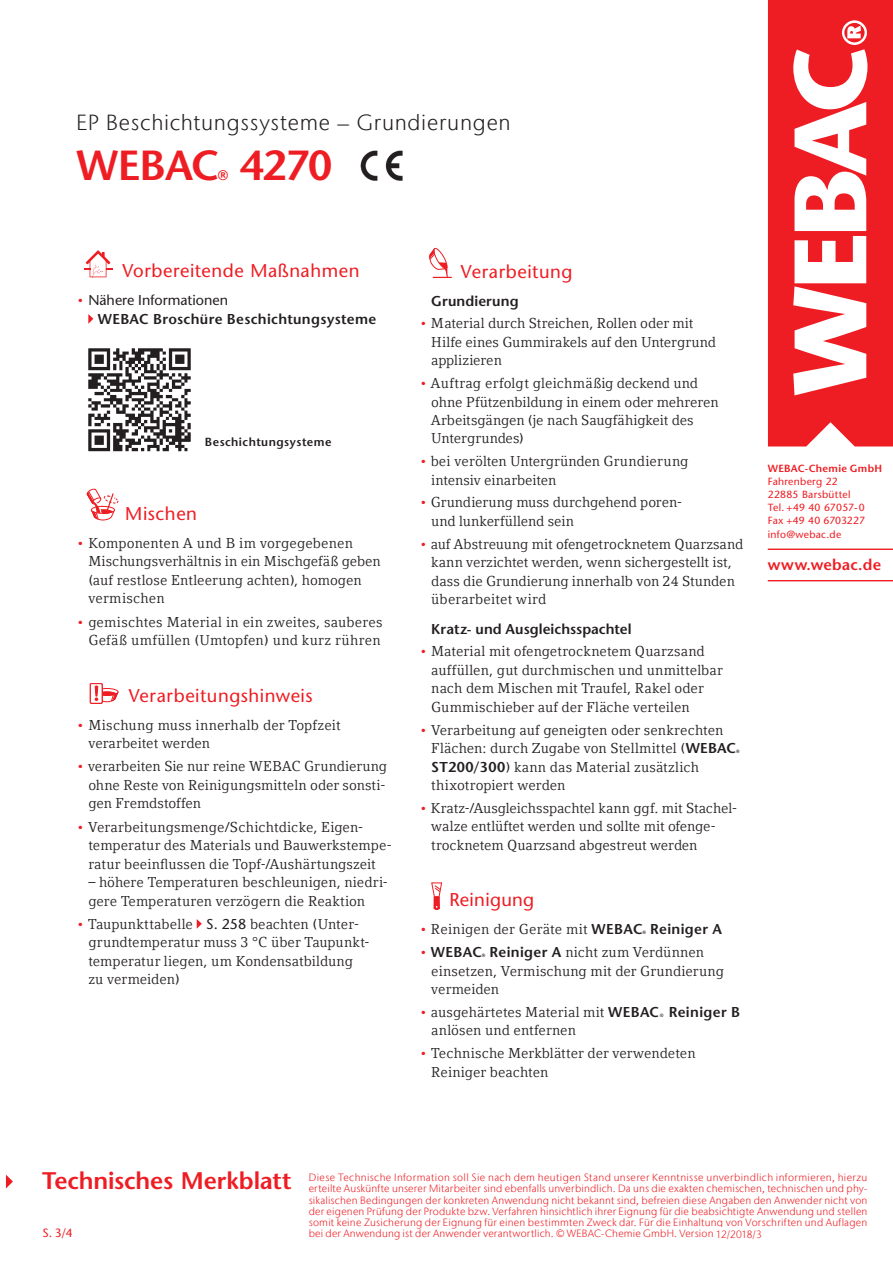
<style>
.page{position:relative;width:893px;height:1263px;background:#fff}
.page>*{position:absolute;margin:0;border:0;box-sizing:border-box;transform-origin:0 0}
.t1{font:600 42px "Stone Sans";letter-spacing:-.02em;color:#ee1d23}
.t2{font:600 24px "Stone Sans";letter-spacing:-.005em;color:#ee1d23}
.t3{font:300 21.9px "Stone Sans IIITC Com";letter-spacing:.03em;color:#231f20}
.t4{font:18.45px "Stone Sans";letter-spacing:.025em;color:#ee1d23}
.t5{font:600 15.45px "Stone Sans";letter-spacing:.02em;color:#ee1d23}
.t6{font:14.25px/18.5px "Compatil Letter LT Com";letter-spacing:.005em;color:#231f20}
.t7{font:600 14.25px/18.5px "Stone Sans";letter-spacing:.02em;color:#231f20}
.t8{font:600 13.8px "Stone Sans";color:#ee1d23}
.t9{font:12px "Stone Sans";color:#ee1d23}
.t10{font:600 11.7px "Stone Sans";letter-spacing:.04em;color:#231f20}
.t11{font:300 10.5px/11.2px "Stone Sans IIITC Com";letter-spacing:.015em;color:#ee1d23;text-align:justify}
.t12{font:10.35px/13.2px "Stone Sans";letter-spacing:.025em;color:#ee1d23}
.t13{font:600 10.35px "Stone Sans";letter-spacing:.025em;color:#ee1d23}
.t14{font:600 4.65px "Stone Sans";color:#231f20}
.t15{font:4.65px "Compatil Letter LT Com";color:#231f20}
.s1{font-family:"Compatil Letter LT Com";font-weight:400;color:#ee1d23}
.s2{font-weight:400}
.s3{color:#ee1d23}
.s4{font-family:"Stone Sans"}
.s5{font-family:"Stone Sans";font-weight:600}
</style>
<div class="page">
<svg style="left:429px;top:248px;width:22px;height:30px"></svg>
<div style="left:433px;top:897px;width:7px;height:12px;background:#ee1d23"></div>
<svg style="left:431px;top:882px;width:11px;height:16px"></svg>
<svg style="left:433px;top:906px;width:7px;height:4px"></svg>
<svg style="left:84px;top:250px;width:28px;height:28px"></svg>
<svg style="left:88px;top:314px;width:5px;height:10px"></svg>
<svg style="left:86px;top:488px;width:32px;height:33px"></svg>
<div style="left:90px;top:683px;width:13px;height:21px;border:1px solid #ee1d23"></div>
<svg style="left:90px;top:683px;width:28px;height:20px"></svg>
<svg style="left:197px;top:919px;width:5px;height:10px"></svg>
<img style="left:360px;top:150px;width:43px;height:31px">
<img style="left:88px;top:348px;width:103px;height:104px">
<hr style="left:768px;top:580px;width:125px;height:1px;background:#ee1d23">
<hr style="left:768px;top:549px;width:125px;height:1px;background:#ee1d23">
<svg style="left:6px;top:1174px;width:7px;height:14px"></svg>
<svg style="left:768px;top:0;width:125px;height:446px;fill:#ee1d23"></svg>
<h3 class="t3" style="left:76px;top:109px;width:436px">EP Beschichtungssysteme – Grundierungen</h3>
<h1 class="t1" style="left:76px;top:140px;width:145px">WEBAC</h1>
<h1 class="t1" style="left:239px;top:140px;width:94px">4270</h1>
<p class="t8" style="left:218px;top:167px;width:12px">®</p>
<p class="t4" style="left:123px;top:260px;width:238px">Vorbereitende Maßnahmen</p>
<p class="t7" style="left:98px;top:291px;width:280px;text-indent:-21px"><span class="s1">•</span> <span class="s2">Nähere Informationen<br></span>WEBAC Broschüre Beschichtungsysteme</p>
<p class="t10" style="left:205px;top:435px;width:128px">Beschichtungsysteme</p>
<p class="t4" style="left:125px;top:502px;width:73px">Mischen</p>
<p class="t6" style="left:88px;top:534px;width:294px;text-indent:-12px"><span class="s3">•</span> Komponenten A und B im vorgegebenen Mischungs verhältnis in ein Mischgefäß geben (auf restlose Entleerung achten), homogen vermischen</p>
<p class="t6" style="left:76px;top:612px;width:308px;text-align:right"><span class="s3">•</span> gemischtes Material in ein zweites, sauberes<br>Gefäß umfüllen (Umtopfen) und kurz rühren</p>
<p class="t4" style="left:129px;top:684px;width:185px">Verarbeitungshinweis</p>
<p class="t6" style="left:88px;top:715px;width:254px;text-indent:-12px"><span class="s3">•</span> Mischung muss innerhalb der Topfzeit verarbeitet werden</p>
<p class="t6" style="left:88px;top:757px;width:300px;text-indent:-12px"><span class="s3">•</span> verarbeiten Sie nur reine WEBAC Grundierung ohne Reste von Reinigungsmitteln oder sonsti&shy;gen Fremdstoffen</p>
<p class="t6" style="left:88px;top:817px;width:305px;text-indent:-12px"><span class="s3">•</span> Verarbeitungsmenge/Schichtdicke, Eigen - temperatur des Materials und Bauwerkstempe&shy;ratur beeinflussen die Topf-/Aushärtungszeit</p>
<p class="t6" style="left:88px;top:873px;width:301px">– höhe re Temperaturen beschleunigen, niedri&shy;gere Temperaturen verzögern die Reaktion</p>
<p class="t6" style="left:88px;top:915px;width:283px;text-indent:-12px"><span class="s3">•</span> Taupunkttabelle <span class="s4">S. 258</span> beachten (Unter&shy;grundtemperatur muss 3 °C über Taupunkt&shy;temperatur liegen, um Kondensatbildung zu vermeiden)</p>
<p class="t4" style="left:461px;top:260px;width:113px">Verarbeitung</p>
<p class="t7" style="left:431px;top:291px;width:89px">Grundierung</p>
<p class="t6" style="left:431px;top:314px;width:286px;text-indent:-12px"><span class="s3">•</span> Material durch Streichen, Rollen oder mit<br>Hilfe eines Gummirakels auf den Untergrund applizieren</p>
<p class="t6" style="left:431px;top:374px;width:289px;text-indent:-12px"><span class="s3">•</span> Auftrag erfolgt gleichmäßig deckend und ohne Pfützenbildung in einem oder mehreren Arbeitsgängen (je nach Saugfähigkeit des Untergrundes)</p>
<p class="t6" style="left:431px;top:452px;width:259px;text-indent:-12px"><span class="s3">•</span> bei verölten Untergründen Grundierung intensiv einarbeiten</p>
<p class="t6" style="left:431px;top:493px;width:252px;text-indent:-12px"><span class="s3">•</span> Grundierung muss durchgehend poren&shy;und lunkerfüllend sein</p>
<p class="t6" style="left:431px;top:535px;width:313px;text-indent:-12px"><span class="s3">•</span> auf Abstreuung mit ofengetrocknetem Quarzsand kann verzichtet werden, wenn sichergestellt ist, dass die Grundierung innerhalb von 24 Stunden überarbeitet wird</p>
<p class="t7" style="left:431px;top:619px;width:202px">Kratz- und Ausgleichsspachtel</p>
<p class="t6" style="left:431px;top:642px;width:293px;text-indent:-12px"><span class="s3">•</span> Material mit ofengetrocknetem Quarzsand auffüllen, gut durchmischen und unmittelbar nach dem Mischen mit Traufel, Rakel oder Gummischieber auf der Fläche verteilen</p>
<p class="t6" style="left:431px;top:720px;width:306px;text-indent:-12px"><span class="s3">•</span> Verarbeitung auf geneigten oder senkrechten<br>Flächen: durch Zugabe von Stellmittel (<span class="s5">WEBAC</span></p>
<p class="t14" style="left:736px;top:749px;width:5px">®</p>
<p class="t6" style="left:431px;top:757px;width:269px"><span class="s5">ST200/300</span>) kann das Material zusätzlich thixotropiert werden</p>
<p class="t6" style="left:431px;top:799px;width:307px;text-indent:-12px"><span class="s3">•</span> Kratz-/Ausgleichsspachtel kann ggf. mit Stachel&shy;walze entlüftet werden und sollte mit ofenge&shy;trocknetem Quarzsand abgestreut werden</p>
<p class="t4" style="left:449px;top:889px;width:86px">Reinigung</p>
<p class="t6" style="left:419px;top:920px;width:225px"><span class="s3">•</span> Reinigen der Geräte mit <span class="s5">WEBAC</span></p>
<p class="t14" style="left:643px;top:930px;width:5px">®</p>
<p class="t7" style="left:650px;top:920px;width:73px">Reiniger A</p>
<p class="t7" style="left:419px;top:943px;width:64px"><span class="s1">•</span> WEBAC</p>
<p class="t14" style="left:482px;top:953px;width:5px">®</p>
<p class="t6" style="left:431px;top:943px;width:294px;text-indent:58px"><span class="s5">Reiniger A</span> nicht zum Verdünnen einsetzen, Vermischung mit der Grundierung vermeiden</p>
<p class="t6" style="left:419px;top:1003px;width:241px"><span class="s3">•</span> ausgehärtetes Material mit <span class="s5">WEBAC</span></p>
<p class="t15" style="left:660px;top:1012px;width:5px">®</p>
<p class="t7" style="left:669px;top:1003px;width:73px">Reiniger B</p>
<p class="t6" style="left:431px;top:1021px;width:146px">anlösen und entfernen</p>
<p class="t6" style="left:431px;top:1044px;width:266px;text-indent:-12px"><span class="s3">•</span> Technische Merkblätter der verwendeten<br>Reiniger beachten</p>
<p class="t13" style="left:768px;top:462px;width:116px">WEBAC-Chemie GmbH</p>
<p class="t12" style="left:768px;top:475px;width:99px">Fahrenberg 22<br>22885 Barsbüttel<br>Tel. +49 40 67057-0<br>Fax +49 40 6703227 info@webac.de</p>
<p class="t5" style="left:768px;top:555px;width:115px">www.webac.de</p>
<h2 class="t2" style="left:42px;top:1166px;width:251px">Technisches Merkblatt</h2>
<p class="t9" style="left:43px;top:1226px;width:32px">S. 3/4</p>
<p class="t11" style="left:309px;top:1172px;width:560px">Diese Technische Information soll Sie nach dem heutigen Stand unserer Kenntnisse unverbindlich informieren, hierzu erteilte Auskünfte unserer Mitarbeiter sind ebenfalls unverbindlich. Da uns die exakten chemischen, technischen und phy&shy;sikalischen Bedingungen der konkreten Anwendung nicht bekannt sind, befreien diese Angaben den Anwender nicht von der eigenen Prüfung der Produkte bzw. Verfahren hinsichtlich ihrer Eignung für die beabsichtigte Anwendung und stellen somit keine Zusicherung der Eignung für einen bestimmten Zweck dar. Für die Einhaltung von Vorschriften und Auflagen bei der Anwendung ist der Anwender verantwortlich. © WEBAC-Chemie GmbH. Version 12/2018/3</p>
<p class="t11" style="left:730px;top:1228px;width:13px">18</p>
</div>
